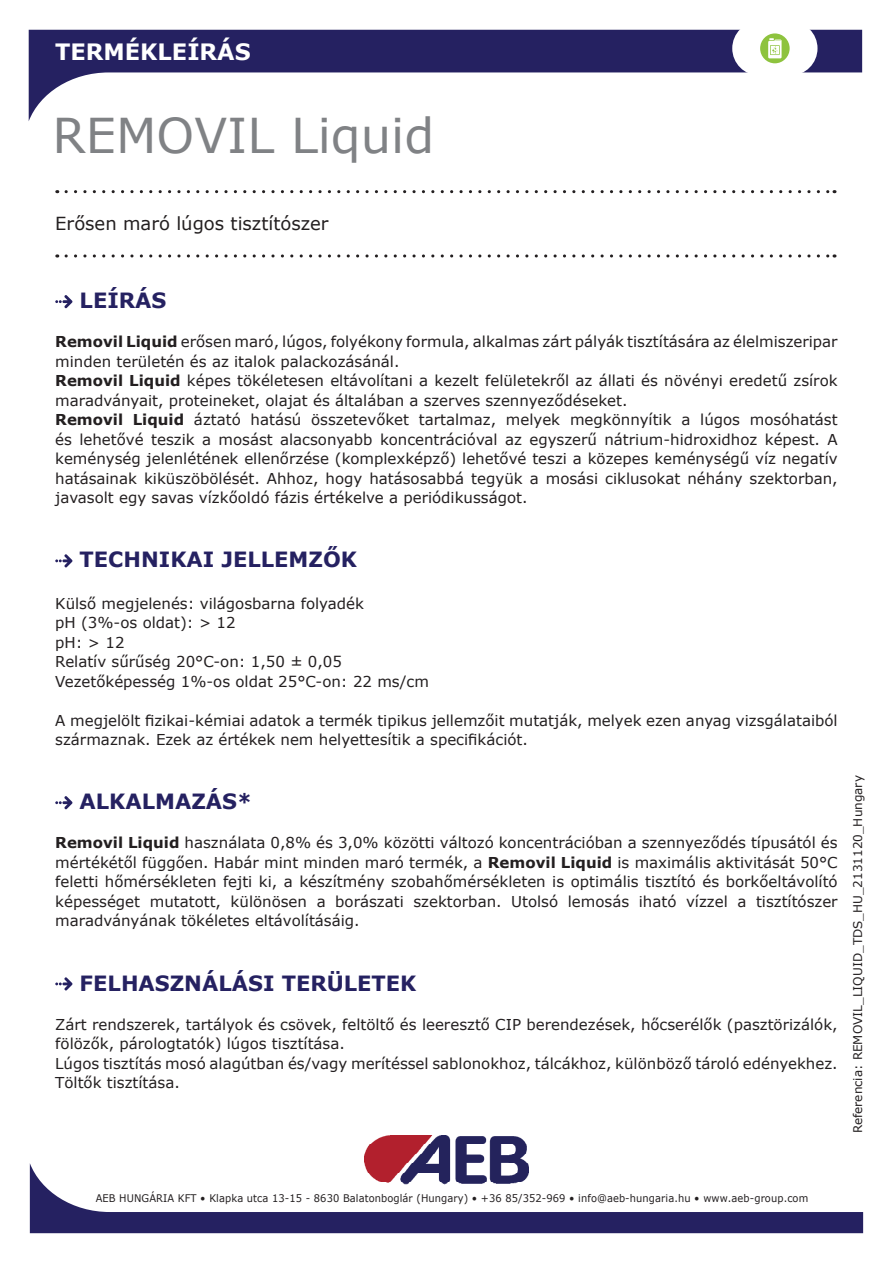
<style>
.page{position:relative;width:893px;height:1263px;background:#fff}
.page>*{position:absolute;margin:0;border:0;box-sizing:border-box;transform-origin:0 0}
.t1{font:48px "Verdana";color:#808285}
.t2{font:700 22.5px "Verdana";color:#fff}
.t3{font:700 21px "Verdana";color:#252161}
.t4{font:18px "Verdana";color:#231f20}
.t5{font:15px/19.5px "Verdana";color:#231f20}
.t6{font:12px "Verdana";color:#231f20}
.t7{font:10.5px "Verdana";letter-spacing:.01em;color:#231f20;scale:.94 1}
.s1{font-weight:700}
</style>
<div class="page">
<svg style="left:66px;top:190px;width:769px;height:3px"></svg>
<svg style="left:66px;top:254px;width:769px;height:4px"></svg>
<img style="left:364px;top:1135px;width:163px;height:28px">
<svg style="left:29px;top:30px;width:833px;height:91px"></svg>
<div style="left:732px;top:21px;width:85px;height:55px;background:#fff;border-radius:27px"></div>
<div style="left:760px;top:33px;width:30px;height:30px;background:#8ec33e;border-radius:50%"></div>
<svg style="left:768px;top:38px;width:14px;height:20px"></svg>
<svg style="left:30px;top:1163px;width:833px;height:70px"></svg>
<svg style="left:55px;top:295px;width:17px;height:13px"></svg>
<svg style="left:55px;top:554px;width:17px;height:13px"></svg>
<svg style="left:55px;top:796px;width:17px;height:13px"></svg>
<svg style="left:55px;top:977px;width:17px;height:13px"></svg>
<h2 class="t2" style="left:55px;top:35px;width:197px">TERMÉKLEÍRÁS</h2>
<h1 class="t1" style="left:52px;top:103px;width:383px">REMOVIL Liquid</h1>
<p class="t4" style="left:55px;top:211px;width:275px">Erősen maró lúgos tisztítószer</p>
<h3 class="t3" style="left:80px;top:286px;width:88px">LEÍRÁS</h3>
<p class="t5" style="left:55px;top:332px;width:784px"><span class="s1">Removil Liquid</span> erősen maró, lúgos, folyékony formula, alkalmas zárt pályák tisztítására az élelmiszeripar minden területén és az italok palackozásánál.<br><span class="s1">Removil Liquid</span> képes tökéletesen eltávolítani a kezelt felületekről az állati és növényi eredetű zsírok maradványait, proteineket, olajat és általában a szerves szennyeződéseket.<br><span class="s1">Removil Liquid</span> áztató hatású összetevőket tartalmaz, melyek megkönnyítik a lúgos mosóhatást és lehetővé teszik a mosást alacsonyabb koncentrációval az egyszerű nátrium-hidroxidhoz képest. A keménység jelenlétének ellenőrzése (komplexképző) lehetővé teszi a közepes keménységű víz negatív hatásainak kiküszöbölését. Ahhoz, hogy hatásosabbá tegyük a mosási ciklusokat néhány szektorban, javasolt egy savas vízkőoldó fázis értékelve a periódikusságot.</p>
<h3 class="t3" style="left:80px;top:545px;width:279px">TECHNIKAI JELLEMZŐK</h3>
<p class="t5" style="left:55px;top:593px;width:375px">Külső megjelenés: világosbarna folyadék<br>pH (3%-os oldat): &gt; 12<br>pH: &gt; 12<br>Relatív sűrűség 20°C-on: 1,50 ± 0,05<br>Vezetőképesség 1%-os oldat 25°C-on: 22 ms/cm</p>
<p class="t5" style="left:55px;top:710px;width:784px">A megjelölt fizikai-kémiai adatok a termék tipikus jellemzőit mutatják, melyek ezen anyag vizsgálataiból származnak. Ezek az értékek nem helyettesítik a specifikációt.</p>
<h3 class="t3" style="left:80px;top:787px;width:174px">ALKALMAZÁS*</h3>
<p class="t5" style="left:55px;top:833px;width:784px;text-align:justify"><span class="s1">Removil Liquid</span> használata 0,8% és 3,0% közötti változó koncentrációban a szennyeződés típusától és mértékétől függően. Habár mint minden maró termék, a <span class="s1">Removil Liquid</span> is maximális aktivitását 50°C feletti hőmérsékleten fejti ki, a készítmény szobahőmérsékleten is optimális tisztító és borkőeltávolító képességet mutatott, különösen a borászati szektorban. Utolsó lemosás iható vízzel a tisztítószer maradványának tökéletes eltávolításáig.</p>
<h3 class="t3" style="left:80px;top:968px;width:338px">FELHASZNÁLÁSI TERÜLETEK</h3>
<p class="t5" style="left:55px;top:1014px;width:784px">Zárt rendszerek, tartályok és csövek, feltöltő és leeresztő CIP berendezések, hőcserélők (pasztörizálók, fölözők, párologtatók) lúgos tisztítása.<br>Lúgos tisztítás mosó alagútban és/vagy merítéssel sablonokhoz, tálcákhoz, különböző tároló edényekhez.<br>Töltők tisztítása.</p>
<p class="t6" style="left:850px;top:1133px;width:359px;rotate:-90deg">Referencia: REMOVIL_LIQUID_TDS_HU_2131120_Hungary</p>
<p class="t7" style="left:96px;top:1191px;width:760px">AEB HUNGÁRIA KFT • Klapka utca 13-15 - 8630 Balatonboglár (Hungary) • +36 85/352-969 • info@aeb-hungaria.hu • www.aeb-group.com</p>
</div>
